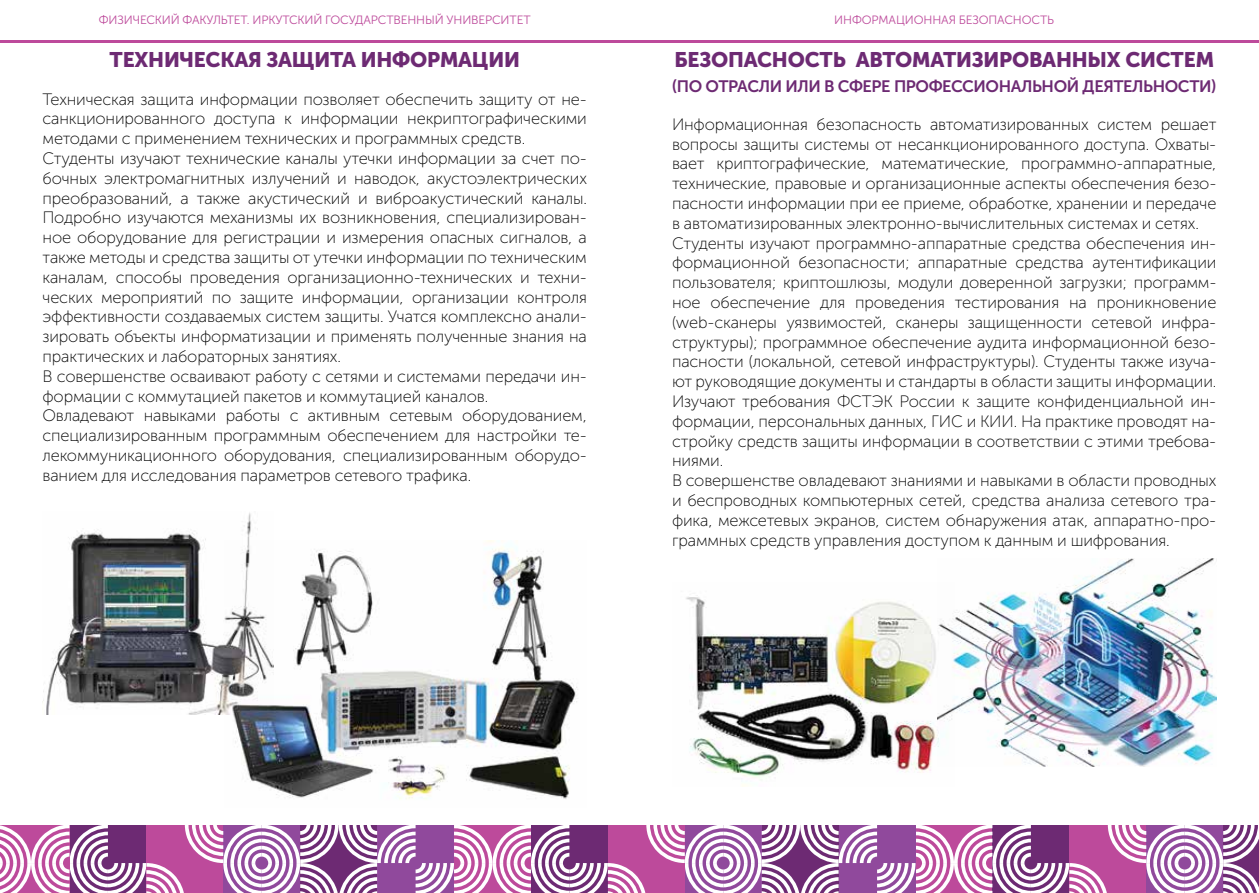
<style>
.page{position:relative;width:1259px;height:893px;background:#fff}
.page>*{position:absolute;margin:0;border:0;box-sizing:border-box;transform-origin:0 0}
.t1{font:21px "Museo Sans Cyrl 900";letter-spacing:-.01em;color:#6d2a73}
.t2{font:16.5px/19.8px "Museo Sans Cyrl 100";letter-spacing:-.01em;color:#000}
.t3{font:16.5px "Museo Sans Cyrl 700";letter-spacing:-.025em;color:#6d2a73}
.t4{font:12px "Museo Sans Cyrl 300";letter-spacing:-.01em;color:#bd4a9b}
</style>
<div class="page">
<hr style="left:0;top:40px;width:1259px;height:3px;background:#bd4a9b">
<svg style="left:0;top:825px;width:1259px;height:68px"></svg>
<img style="left:225px;top:540px;width:352px;height:259px">
<img style="left:43px;top:512px;width:231px;height:202px">
<img style="left:954px;top:558px;width:262px;height:209px">
<img style="left:686px;top:597px;width:268px;height:190px">
<p class="t4" style="left:99px;top:13px;width:433px">ФИЗИЧЕСКИЙ ФАКУЛЬТЕТ. ИРКУТСКИЙ ГОСУДАРСТВЕННЫЙ УНИВЕРСИТЕТ</p>
<p class="t4" style="left:834px;top:13px;width:221px">ИНФОРМАЦИОННАЯ БЕЗОПАСНОСТЬ</p>
<p class="t1" style="left:110px;top:47px;width:412px">ТЕХНИЧЕСКАЯ ЗАЩИТА ИНФОРМАЦИИ</p>
<p class="t2" style="left:43px;top:89px;width:546px">Техническая защита информации позволяет обеспечить защиту от не&shy;санкционированного доступа к информации некриптографическими методами с применением технических и программных средств.<br>Студенты изучают технические каналы утечки информации за счет по&shy;бочных электромагнитных излучений и наводок, акустоэлектрических преобразований, а также акустический и виброакустический каналы.<br>Подробно изучаются механизмы их возникновения, специализирован&shy;ное оборудование для регистрации и измерения опасных сигналов, а также методы и средства защиты от утечки информации по техническим каналам, способы проведения организационно-технических и техни&shy;ческих мероприятий по защите информации, организации контроля эффективности создаваемых систем защиты. Учатся комплексно анали&shy;зировать объекты информатизации и применять полученные знания на практических и лабораторных занятиях.<br>В совершенстве осваивают работу с сетями и системами передачи ин&shy;формации с коммутацией пакетов и коммутацией каналов.<br>Овладевают навыками работы с активным сетевым оборудованием, специализированным программным обеспечением для настройки те&shy;лекоммуникационного оборудования, специализированным оборудо&shy;ванием для исследования параметров сетевого трафика.</p>
<p class="t1" style="left:674px;top:47px;width:541px">БЕЗОПАСНОСТЬ АВТОМАТИЗИРОВАННЫХ СИСТЕМ</p>
<p class="t3" style="left:672px;top:77px;width:546px">(ПО ОТРАСЛИ ИЛИ В СФЕРЕ ПРОФЕССИОНАЛЬНОЙ ДЕЯТЕЛЬНОСТИ)</p>
<p class="t2" style="left:672px;top:114px;width:546px">Информационная безопасность автоматизированных систем решает вопросы защиты системы от несанкционированного доступа. Охваты&shy;вает криптографические, математические, программно-аппаратные, технические, правовые и организационные аспекты обеспечения безо&shy;пасности информации при ее приеме, обработке, хранении и передаче в автоматизированных электронно-вычислительных системах и сетях.<br>Студенты изучают программно-аппаратные средства обеспечения ин&shy;формационной безопасности; аппаратные средства аутентификации пользователя; криптошлюзы, модули доверенной загрузки; программ&shy;ное обеспечение для проведения тестирования на проникновение (web-сканеры уязвимостей, сканеры защищенности сетевой инфра&shy;структуры); программное обеспечение аудита информационной безо&shy;пасности (локальной, сетевой инфраструктуры). Студенты также изуча&shy;ют руководящие документы и стандарты в области защиты информации.<br>Изучают требования ФСТЭК России к защите конфиденциальной ин&shy;формации, персональных данных, ГИС и КИИ. На практике проводят на&shy;стройку средств защиты информации в соответствии с этими требова&shy;ниями.<br>В совершенстве овладевают знаниями и навыками в области проводных и беспроводных компьютерных сетей, средства анализа сетевого тра&shy;фика, межсетевых экранов, систем обнаружения атак, аппаратно-про&shy;граммных средств управления доступом к данным и шифрования.</p>
</div>
